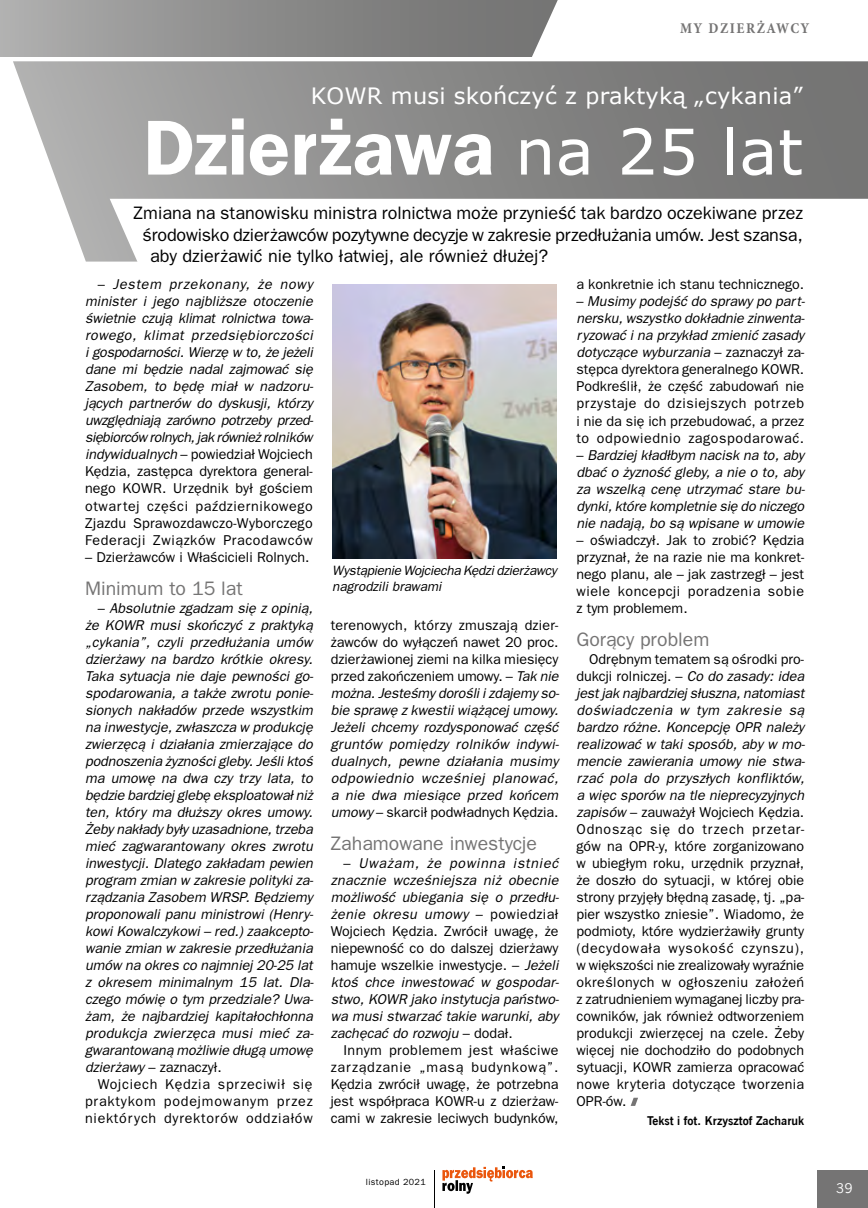
<style>
.page{position:relative;width:868px;height:1208px;background:#fff}
.page>*{position:absolute;margin:0;border:0;box-sizing:border-box;transform-origin:0 0}
.t1{font:700 78px "Frankfurt Gothic";color:#fff}
.t2{font:22.5px "MS Reference Sans Serif";letter-spacing:.01em;color:#fff}
.t3{font:19.5px "Frankfurt Gothic";color:#757474}
.t4{font:18px "Frankfurt Gothic";color:#000}
.t5{font:700 condensed 15px "Minion Pro";letter-spacing:.1em;color:#757474}
.t6{font:italic 14.25px/17px "Frankfurt Gothic";color:#000;text-align:justify}
.t7{font:14.25px/17px "Frankfurt Gothic";color:#000;text-align:justify}
.t8{font:italic 13.5px/16.2px "Frankfurt Gothic";letter-spacing:-.02em;color:#000}
.t9{font:13.5px "News Goth EU";color:#fff}
.t10{font:700 12px "News Goth EU";color:#000}
.t11{font:9px "Frankfurt Gothic";letter-spacing:.04em;color:#000}
.t12{font:1.95px/2.4px "Verdana";color:#000}
.s1{font-family:"MS Reference Sans Serif";font-weight:400;font-size:63px}
.s2{font-style:normal}
.s3{font-style:italic}
</style>
<div class="page">
<svg style="left:1px;top:0;width:530px;height:56px;background:#8d8d8c"></svg>
<div style="left:817px;top:1170px;width:50px;height:38px;background:#757474"></div>
<hr style="left:0;top:0;width:1px;height:56px;background:#b2b2b2">
<svg style="left:531px;top:0;width:27px;height:57px"></svg>
<svg style="left:442px;top:1166px;width:90px;height:27px"></svg>
<hr style="left:433px;top:1170px;width:1px;height:38px;background:#000">
<svg style="left:630px;top:1097px;width:8px;height:9px"></svg>
<img style="left:332px;top:284px;width:224px;height:275px">
<svg style="left:13px;top:61px;width:854px;height:200px;background:#939393"></svg>
<svg style="left:110px;top:199px;width:757px;height:63px"></svg>
<p class="t5" style="left:680px;top:17px;width:131px">MY DZIERŻAWCY</p>
<h2 class="t2" style="left:311px;top:81px;width:493px">KOWR musi skończyć z praktyką „cykania”</h2>
<h1 class="t1" style="left:143px;top:103px;width:660px">Dzierżawa <span class="s1">na 25 lat</span></h1>
<p class="t4" style="left:133px;top:203px;width:670px">Zmiana na stanowisku ministra rolnictwa może przynieść tak bardzo oczekiwane przez</p>
<p class="t4" style="left:142px;top:224px;width:661px">środowisko dzierżawców pozytywne decyzje w zakresie przedłużania umów. Jest szansa,</p>
<p class="t4" style="left:150px;top:246px;width:399px">aby dzierżawić nie tylko łatwiej, ale również dłużej?</p>
<p class="t6" style="left:85px;top:276px;width:230px;text-indent:13px"><span class="s2">–</span> Jestem przekonany, że nowy minister i jego najbliższe otoczenie świetnie czują klimat rolnictwa towa&shy;rowego, klimat przedsiębiorczości i gospodarności. Wierzę w to, że jeżeli dane mi będzie nadal zajmować się Zasobem, to będę miał w nadzoru&shy;jących partnerów do dyskusji, którzy uwzględniają zarówno potrzeby przed&shy;siębiorców rolnych, jak również rolników indywidualnych <span class="s2">– powiedział Wojciech Kędzia, zastępca dyrektora general&shy;nego KOWR. Urzędnik był gościem otwartej części październikowego Zjazdu Sprawozdawczo-Wyborczego Federacji Związków Pracodawców</span></p>
<p class="t7" style="left:85px;top:548px;width:226px">– Dzierżawców i Właścicieli Rolnych.</p>
<h3 class="t3" style="left:85px;top:577px;width:159px">Minimum to 15 lat</h3>
<p class="t6" style="left:85px;top:599px;width:230px;text-indent:13px"><span class="s2">–</span> Absolutnie zgadzam się z opinią, że KOWR musi skończyć z praktyką „cykania”, czyli przedłużania umów dzierżawy na bardzo krótkie okresy.<br>Taka sytuacja nie daje pewności go&shy;spodarowania, a także zwrotu ponie&shy;sionych nakładów przede wszystkim na inwestycje, zwłaszcza w produkcję zwierzęcą i działania zmierzające do podnoszenia żyzności gleby. Jeśli ktoś ma umowę na dwa czy trzy lata, to będzie bardziej glebę eksploatował niż ten, który ma dłuższy okres umowy.<br>Żeby nakłady były uzasadnione, trzeba mieć zagwarantowany okres zwrotu inwestycji. Dlatego zakładam pewien program zmian w zakresie polityki za&shy;rządzania Zasobem WRSP. Będziemy proponowali panu ministrowi (Henry&shy;kowi Kowalczykowi – red.) zaakcepto&shy;wanie zmian w zakresie przedłużania umów na okres co najmniej 20-25 lat z okresem minimalnym 15 lat. Dla&shy;czego mówię o tym przedziale? Uwa&shy;żam, że najbardziej kapitałochłonna produkcja zwierzęca musi mieć za&shy;gwarantowaną możliwie długą umowę dzierżawy <span class="s2">– zaznaczył.</span></p>
<p class="t7" style="left:85px;top:1075px;width:229px;text-indent:13px">Wojciech Kędzia sprzeciwił się praktykom podejmowanym przez niektórych dyrektorów oddziałów</p>
<p class="t8" style="left:332px;top:562px;width:226px">Wystąpienie Wojciecha Kędzi dzierżawcy nagrodzili brawami</p>
<p class="t6" style="left:331px;top:616px;width:230px"><span class="s2">terenowych, którzy zmuszają dzier&shy;żawców do wyłączeń nawet 20 proc. dzierżawionej ziemi na kilka miesięcy przed zakończeniem umowy. –</span> Tak nie można. Jesteśmy dorośli i zdajemy so&shy;bie sprawę z kwestii wiążącej umowy.<br>Jeżeli chcemy rozdysponować część gruntów pomiędzy rolników indywi&shy;dualnych, pewne działania musimy odpowiednio wcześniej planować, a nie dwa miesiące przed końcem umowy <span class="s2">– skarcił podwładnych Kędzia.</span></p>
<h3 class="t3" style="left:331px;top:832px;width:208px">Zahamowane inwestycje</h3>
<p class="t6" style="left:331px;top:854px;width:230px;text-indent:13px"><span class="s2">–</span> Uważam, że powinna istnieć znacznie wcześniejsza niż obecnie możliwość ubiegania się o przedłu&shy;żenie okresu umowy <span class="s2">– powiedział Wojciech Kędzia. Zwrócił uwagę, że niepewność co do dalszej dzierżawy hamuje wszelkie inwestycje. –</span> Jeżeli ktoś chce inwestować w gospodar&shy;stwo, KOWR jako instytucja państwo&shy;wa musi stwarzać takie warunki, aby zachęcać do rozwoju <span class="s2">– dodał.</span></p>
<p class="t7" style="left:331px;top:1041px;width:229px;text-indent:13px">Innym problemem jest właściwe zarządzanie „masą budynkową”.<br>Kędzia zwrócił uwagę, że potrzebna jest współpraca KOWR-u z dzierżaw&shy;cami w zakresie leciwych budynków,</p>
<p class="t12" style="left:449px;top:1117px;width:33px">logo przedsiębiorca rolny wersja podstawowa<br>kolory: czarny i pomarańczowy</p>
<p class="t7" style="left:576px;top:276px;width:229px">a konkretnie ich stanu technicznego.</p>
<p class="t7" style="left:576px;top:293px;width:230px">– <span class="s3">Musimy podejść do sprawy po part&shy;nersku, wszystko dokładnie zinwenta&shy;ryzować i na przykład zmienić zasady dotyczące wyburzania</span> – zaznaczył za&shy;stępca dyrektora generalnego KOWR.<br>Podkreślił, że część zabudowań nie przystaje do dzisiejszych potrzeb i nie da się ich przebudować, a przez to odpowiednio zagospodarować.</p>
<p class="t6" style="left:576px;top:446px;width:230px"><span class="s2">–</span> Bardziej kładłbym nacisk na to, aby dbać o żyzność gleby, a nie o to, aby za wszelką cenę utrzymać stare bu&shy;dynki, które kompletnie się do niczego nie nadają, bo są wpisane w umowie</p>
<p class="t7" style="left:576px;top:531px;width:229px">– oświadczył. Jak to zrobić? Kędzia przyznał, że na razie nie ma konkret&shy;nego planu, ale – jak zastrzegł – jest wiele koncepcji poradzenia sobie z tym problemem.</p>
<h3 class="t3" style="left:576px;top:628px;width:134px">Gorący problem</h3>
<p class="t7" style="left:576px;top:650px;width:230px;text-indent:13px">Odrębnym tematem są ośrodki pro&shy;dukcji rolniczej. – <span class="s3">Co do zasady: idea jest jak najbardziej słuszna, natomiast doświadczenia w tym zakresie są bardzo różne. Koncepcję OPR należy realizować w taki sposób, aby w mo&shy;mencie zawierania umowy nie stwa&shy;rzać pola do przyszłych konfliktów, a więc sporów na tle nieprecyzyjnych zapisów</span> – zauważył Wojciech Kędzia.<br>Odnosząc się do trzech przetar&shy;gów na OPR-y, które zorganizowano w ubiegłym roku, urzędnik przyznał, że doszło do sytuacji, w której obie strony przyjęły błędną zasadę, tj. „pa&shy;pier wszystko zniesie”. Wiadomo, że podmioty, które wydzierżawiły grunty (decydowała wysokość czynszu), w większości nie zrealizowały wyraźnie określonych w ogłoszeniu założeń z zatrudnieniem wymaganej liczby pra&shy;cowników, jak również odtworzeniem produkcji zwierzęcej na czele. Żeby więcej nie dochodziło do podobnych sytuacji, KOWR zamierza opracować nowe kryteria dotyczące tworzenia OPR-ów.</p>
<p class="t10" style="left:647px;top:1113px;width:159px">Tekst i fot. Krzysztof Zacharuk</p>
<p class="t11" style="left:366px;top:1177px;width:61px">listopad 2021</p>
<p class="t9" style="left:836px;top:1180px;width:18px">39</p>
</div>
